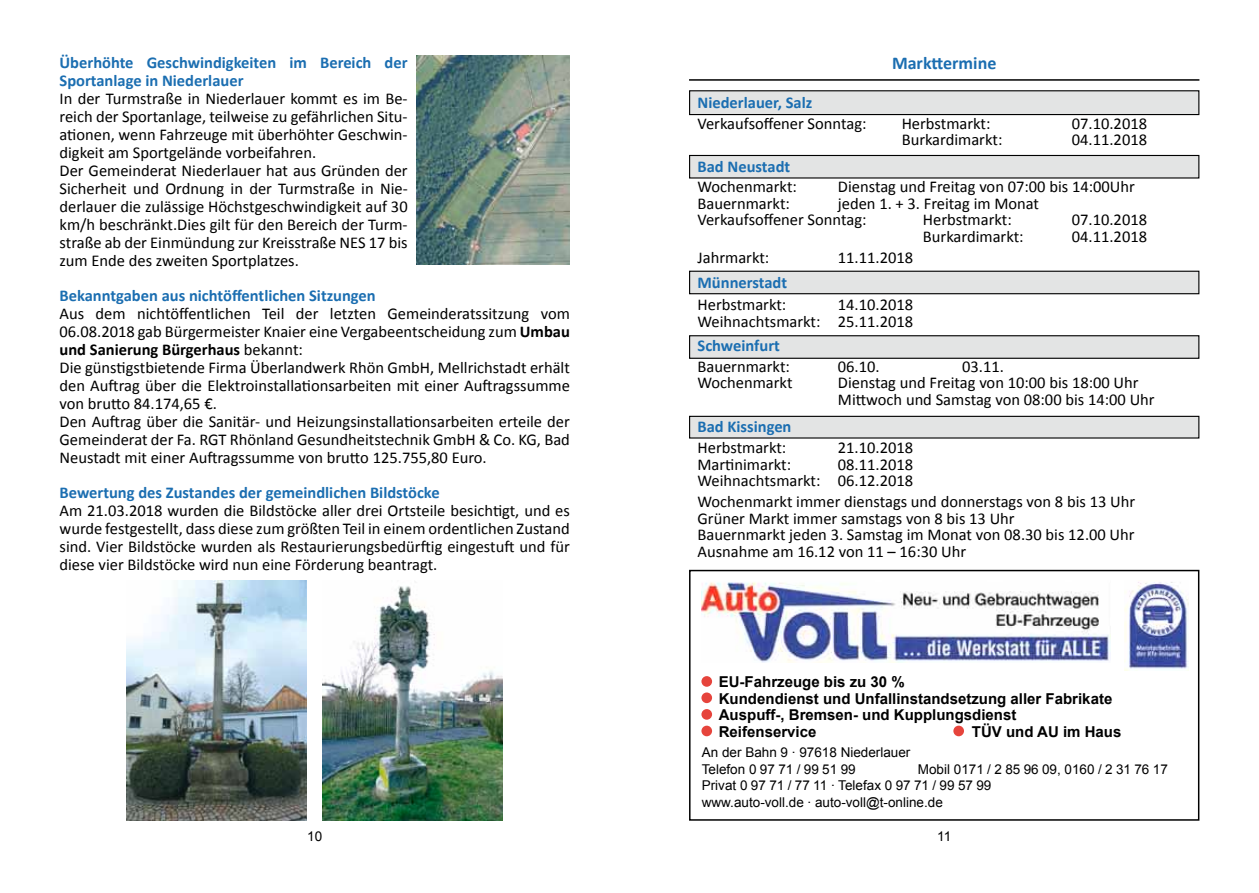
<style>
.page{position:relative;width:1259px;height:893px;background:#fff}
.page>*{position:absolute;margin:0;border:0;box-sizing:border-box;transform-origin:0 0}
.t1{font:700 18px "Calibri";color:#1b6eb1}
.t2{font:16.5px/18px "Calibri";color:#000}
.t3{font:700 16.5px/18px "Calibri";color:#1b6eb1}
.t4{font:700 15px/16.5px "Arial";color:#000}
.t5{font:13.5px/16.5px "Arial";color:#000}
.s1{font-weight:700}
</style>
<div class="page">
<div style="left:689px;top:155px;width:509px;height:23px;background:#e3e4e4"></div>
<div style="left:689px;top:155px;width:510px;height:24px;border:1px solid #000"></div>
<div style="left:689px;top:271px;width:509px;height:23px;background:#e3e4e4"></div>
<div style="left:689px;top:271px;width:510px;height:23px;border:1px solid #000"></div>
<div style="left:689px;top:336px;width:509px;height:22px;background:#e3e4e4"></div>
<div style="left:689px;top:335px;width:510px;height:24px;border:1px solid #000"></div>
<img style="left:322px;top:586px;width:181px;height:235px">
<img style="left:127px;top:580px;width:180px;height:241px">
<hr style="left:689px;top:79px;width:510px;height:2px;background:#000">
<div style="left:689px;top:416px;width:509px;height:22px;background:#e3e4e4"></div>
<div style="left:689px;top:416px;width:510px;height:23px;border:1px solid #000"></div>
<img style="left:701px;top:582px;width:409px;height:81px">
<div style="left:689px;top:570px;width:510px;height:251px;border:2px solid #000"></div>
<img style="left:1124px;top:582px;width:64px;height:89px">
<div style="left:701px;top:676px;width:11px;height:11px;background:#e6443c;border-radius:50%"></div>
<div style="left:701px;top:692px;width:11px;height:11px;background:#e6443c;border-radius:50%"></div>
<div style="left:701px;top:709px;width:11px;height:11px;background:#e6443c;border-radius:50%"></div>
<div style="left:701px;top:726px;width:11px;height:10px;background:#e6443c;border-radius:50%"></div>
<div style="left:953px;top:726px;width:11px;height:10px;background:#e6443c;border-radius:50%"></div>
<div style="left:689px;top:91px;width:509px;height:24px;background:#e3e4e4"></div>
<div style="left:689px;top:90px;width:510px;height:25px;border:1px solid #000"></div>
<img style="left:416px;top:55px;width:154px;height:209px">
<p class="t3" style="left:60px;top:52px;width:350px">Überhöhte Geschwindigkeiten im Bereich der<br>Sportanlage in Niederlauer</p>
<p class="t2" style="left:60px;top:88px;width:350px">In der Turmstraße in Niederlauer kommt es im Be&shy;reich der Sportanlage, teilweise zu gefährlichen Situ&shy;ationen, wenn Fahrzeuge mit überhöhter Geschwin&shy;digkeit am Sportgelände vorbeifahren.<br>Der Gemeinderat Niederlauer hat aus Gründen der Sicherheit und Ordnung in der Turmstraße in Nie&shy;derlauer die zulässige Höchstgeschwindigkeit auf 30 km/h beschränkt.Dies gilt für den Bereich der Turm&shy;straße ab der Einmündung zur Kreisstraße NES 17 bis zum Ende des zweiten Sportplatzes.</p>
<p class="t3" style="left:60px;top:285px;width:318px">Bekanntgaben aus nichtöffentlichen Sitzungen</p>
<p class="t2" style="left:60px;top:303px;width:512px">Aus dem nichtöffentlichen Teil der letzten Gemeinderatssitzung vom 06.08.2018 gab Bürgermeister Knaier eine Vergabeentscheidung zum <span class="s1">Umbau und Sanierung Bürgerhaus</span> bekannt:<br>Die günstigstbietende Firma Überlandwerk Rhön GmbH, Mellrichstadt erhält den Auftrag über die Elektroinstallationsarbeiten mit einer Auftragssumme von brutto 84.174,65 €.<br>Den Auftrag über die Sanitär- und Heizungsinstallationsarbeiten erteile der Gemeinderat der Fa. RGT Rhönland Gesundheitstechnik GmbH &amp; Co. KG, Bad Neustadt mit einer Auftragssumme von brutto 125.755,80 Euro.</p>
<p class="t3" style="left:60px;top:482px;width:382px">Bewertung des Zustandes der gemeindlichen Bildstöcke</p>
<p class="t2" style="left:60px;top:500px;width:512px;text-align:justify">Am 21.03.2018 wurden die Bildstöcke aller drei Ortsteile besichtigt, und es wurde festgestellt, dass diese zum größten Teil in einem ordentlichen Zustand sind. Vier Bildstöcke wurden als Restaurierungsbedürftig eingestuft und für diese vier Bildstöcke wird nun eine Förderung beantragt.</p>
<p class="t1" style="left:892px;top:52px;width:106px">Markttermine</p>
<p class="t3" style="left:697px;top:93px;width:116px">Niederlauer, Salz</p>
<p class="t2" style="left:697px;top:113px;width:170px">Verkaufsoffener Sonntag:</p>
<p class="t2" style="left:901px;top:113px;width:90px">Herbstmarkt:</p>
<p class="t2" style="left:1071px;top:113px;width:77px">07.10.2018</p>
<p class="t2" style="left:901px;top:130px;width:102px">Burkardimarkt:</p>
<p class="t2" style="left:1071px;top:130px;width:77px">04.11.2018</p>
<p class="t3" style="left:697px;top:156px;width:94px">Bad Neustadt</p>
<p class="t2" style="left:697px;top:177px;width:101px">Wochenmarkt:</p>
<p class="t2" style="left:838px;top:177px;width:298px">Dienstag und Freitag von 07:00 bis 14:00Uhr</p>
<p class="t2" style="left:697px;top:194px;width:94px">Bauernmarkt:</p>
<p class="t2" style="left:697px;top:194px;width:343px;line-height:16.5px;text-indent:140px">jeden 1. + 3. Freitag im Monat<br>Verkaufsoffener Sonntag:</p>
<p class="t2" style="left:923px;top:210px;width:90px">Herbstmarkt:</p>
<p class="t2" style="left:1071px;top:210px;width:77px">07.10.2018</p>
<p class="t2" style="left:923px;top:227px;width:102px">Burkardimarkt:</p>
<p class="t2" style="left:1071px;top:227px;width:77px">04.11.2018</p>
<p class="t2" style="left:697px;top:247px;width:73px">Jahrmarkt:</p>
<p class="t2" style="left:838px;top:247px;width:77px">11.11.2018</p>
<p class="t3" style="left:697px;top:273px;width:91px">Münnerstadt</p>
<p class="t2" style="left:697px;top:294px;width:90px">Herbstmarkt:</p>
<p class="t2" style="left:697px;top:295px;width:217px;line-height:17.2px;text-align:right">14.10.2018<br>Weihnachtsmarkt: 25.11.2018</p>
<p class="t3" style="left:697px;top:336px;width:84px">Schweinfurt</p>
<p class="t2" style="left:697px;top:357px;width:94px">Bauernmarkt:</p>
<p class="t2" style="left:838px;top:357px;width:43px">06.10.</p>
<p class="t2" style="left:962px;top:357px;width:43px">03.11.</p>
<p class="t2" style="left:697px;top:373px;width:97px">Wochenmarkt</p>
<p class="t2" style="left:838px;top:374px;width:318px;line-height:16.5px">Dienstag und Freitag von 10:00 bis 18:00 Uhr<br>Mittwoch und Samstag von 08:00 bis 14:00 Uhr</p>
<p class="t3" style="left:697px;top:417px;width:95px">Bad Kissingen</p>
<p class="t2" style="left:697px;top:438px;width:90px">Herbstmarkt:</p>
<p class="t2" style="left:838px;top:438px;width:77px">21.10.2018</p>
<p class="t2" style="left:697px;top:454px;width:95px">Martinimarkt:</p>
<p class="t2" style="left:697px;top:455px;width:217px;line-height:16.5px;text-align:right">08.11.2018<br>Weihnachtsmarkt: 06.12.2018</p>
<p class="t2" style="left:697px;top:492px;width:439px;line-height:16.5px">Wochenmarkt immer dienstags und donnerstags von 8 bis 13 Uhr Grüner Markt immer samstags von 8 bis 13 Uhr<br>Bauernmarkt jeden 3. Samstag im Monat von 08.30 bis 12.00 Uhr Ausnahme am 16.12 von 11 – 16:30 Uhr</p>
<p class="t4" style="left:719px;top:674px;width:395px">EU-Fahrzeuge bis zu 30 %<br>Kundendienst und Unfallinstandsetzung aller Fabrikate Auspuff-, Bremsen- und Kupplungsdienst Reifenservice</p>
<p class="t4" style="left:972px;top:723px;width:151px">TÜV und AU im Haus</p>
<p class="t5" style="left:702px;top:744px;width:210px">An der Bahn 9 · 97618 Niederlauer<br>Telefon 0 97 71 / 99 51 99</p>
<p class="t5" style="left:702px;top:761px;width:467px;text-indent:216px">Mobil 0171 / 2 85 96 09, 0160 / 2 31 76 17<br>Privat 0 97 71 / 77 11 · Telefax 0 97 71 / 99 57 99<br>www.auto-voll.de · auto-voll@t-online.de</p>
<p class="t5" style="left:307px;top:828px;width:17px">10</p>
<p class="t5" style="left:937px;top:828px;width:16px">11</p>
</div>
